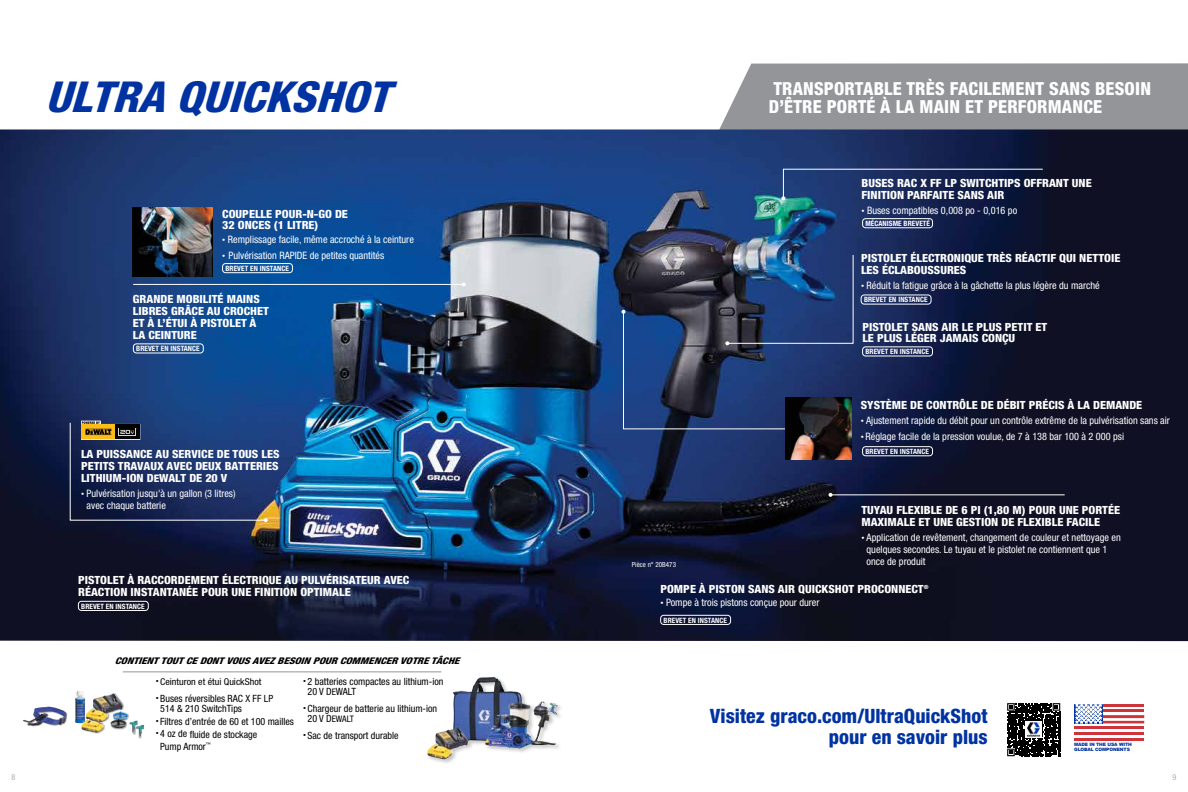
<style>
.page{position:relative;width:1188px;height:792px;background:#fff}
.page>*{position:absolute;margin:0;border:0;box-sizing:border-box;transform-origin:0 0}
.t1{font:italic 800 condensed 42.7px "Helvetica Neue LTW1 G";color:#0033a1;scale:1.07 1}
.t2{font:800 condensed 19.8px/21px "Helvetica Neue LTW1 G";color:#0033a1;text-align:right}
.t3{font:800 condensed 18px/18px "Helvetica Neue LTW1 G";letter-spacing:.01em;color:#fff}
.t4{font:800 condensed 11.3px/12px "Helvetica Neue LTW1 G";color:#fff;scale:1.06 1}
.t5{font:condensed 10.2px/12px "Helvetica Neue LTW1 G";color:#fff}
.t6{font:condensed 10px/10px "Helvetica Neue LTW1 G";color:#000}
.t7{font:condensed 9.4px "Helvetica Neue LTW1 G";color:#000;scale:1.06 1}
.t8{font:italic 800 condensed 9.2px "Helvetica Neue LTW1 G";color:#000;scale:1.16 1}
.t9{font:condensed 9px "Helvetica Neue LTW1 G";letter-spacing:-.01em;color:#000}
.t10{font:300 condensed 8px "Helvetica Neue LTW1 G";color:#939598}
.t11{font:700 condensed 7.3px "Helvetica Neue LTW1 G";letter-spacing:.01em;color:#fff}
.t12{font:condensed 7px "Helvetica Neue LTW1 G";color:#fff}
.t13{font:900 4.5px/5px "Arial";letter-spacing:-.025em;color:#0033a1}
.s1{font-size:6.2px}
.s2{font-size:10.3px}
.s3{font-size:9px}
.s4{font-size:10px}
</style>
<div class="page">
<div style="left:719px;top:63px;width:469px;height:66px;background:#939598"></div>
<img style="left:0;top:129px;width:1188px;height:512px">
<hr style="left:831px;top:494px;width:234px;height:1px;background:#fff">
<svg style="left:829px;top:493px;width:4px;height:4px"></svg>
<hr style="left:133px;top:284px;width:331px;height:1px;background:#fff">
<svg style="left:462px;top:282px;width:4px;height:4px"></svg>
<img style="left:785px;top:430px;width:67px;height:30px">
<img style="left:133px;top:208px;width:80px;height:68px">
<svg style="left:781px;top:168px;width:263px;height:32px;background:#1e305d"></svg>
<svg style="left:69px;top:421px;width:199px;height:101px;background:#223561"></svg>
<img style="left:621px;top:254px;width:233px;height:176px">
<div style="left:136px;top:725px;width:9px;height:14px;background:#000;opacity:.33"></div>
<svg style="left:129px;top:721px;width:15px;height:17px"></svg>
<div style="left:113px;top:711px;width:16px;height:10px;background:#000;opacity:.33"></div>
<img style="left:124px;top:711px;width:4px;height:9px">
<div style="left:111px;top:719px;width:16px;height:10px;background:#000;opacity:.33"></div>
<img style="left:111px;top:719px;width:16px;height:9px">
<img style="left:75px;top:691px;width:10px;height:32px">
<div style="left:85px;top:693px;width:39px;height:31px;background:#000;opacity:.33"></div>
<img style="left:86px;top:693px;width:37px;height:29px">
<div style="left:81px;top:718px;width:24px;height:16px;background:#000;opacity:.33"></div>
<img style="left:81px;top:719px;width:23px;height:14px">
<div style="left:23px;top:706px;width:44px;height:21px;background:#000;opacity:.55"></div>
<svg style="left:34px;top:707px;width:13px;height:6px"></svg>
<hr style="left:123px;top:672px;width:318px;height:1px;background:#939598">
<div style="left:426px;top:676px;width:137px;height:89px;background:#000;opacity:.22"></div>
<img style="left:453px;top:677px;width:40px;height:18px">
<svg style="left:1074px;top:704px;width:71px;height:37px"></svg>
<svg style="left:1007px;top:703px;width:54px;height:54px"></svg>
<svg style="left:1007px;top:703px;width:53px;height:53px;background:#292929"></svg>
<img style="left:1026px;top:722px;width:16px;height:16px">
<div style="left:660px;top:615px;width:71px;height:10px;border:1px solid #fff;border-radius:3px"></div>
<div style="left:862px;top:218px;width:71px;height:10px;border:1px solid #fff;border-radius:3px"></div>
<div style="left:862px;top:446px;width:71px;height:10px;border:1px solid #fff;border-radius:3px"></div>
<div style="left:862px;top:347px;width:71px;height:9px;border:1px solid #fff;border-radius:3px"></div>
<div style="left:861px;top:295px;width:70px;height:9px;border:1px solid #fff;border-radius:3px"></div>
<div style="left:222px;top:263px;width:71px;height:10px;border:1px solid #fff;border-radius:3px"></div>
<div style="left:133px;top:344px;width:71px;height:9px;border:1px solid #fff;border-radius:3px"></div>
<div style="left:78px;top:601px;width:71px;height:10px;border:1px solid #fff;border-radius:3px"></div>
<h1 class="t1" style="left:45px;top:70px;width:323px">ULTRA QUICKSHOT</h1>
<h3 class="t3" style="left:769px;top:80px;width:384px">TRANSPORTABLE TRÈS FACILEMENT SANS BESOIN<br>D’ÊTRE PORTÉ À LA MAIN ET PERFORMANCE</h3>
<p class="t4" style="left:222px;top:208px;width:120px;line-height:11px">COUPELLE POUR-N-GO DE<br>32 ONCES (1 LITRE)</p>
<p class="t5" style="left:222px;top:234px;width:193px"><span class="s1">•</span> Remplissage facile, même accroché à la ceinture</p>
<p class="t5" style="left:222px;top:249px;width:163px"><span class="s1">•</span> Pulvérisation RAPIDE de petites quantités</p>
<p class="t11" style="left:225px;top:264px;width:65px">BREVET EN INSTANCE</p>
<p class="t4" style="left:133px;top:293px;width:130px">GRANDE MOBILITÉ MAINS<br>LIBRES GRÂCE AU CROCHET<br>ET À L’ÉTUI À PISTOLET À<br>LA CEINTURE</p>
<p class="t11" style="left:136px;top:344px;width:65px">BREVET EN INSTANCE</p>
<p class="t4" style="left:81px;top:448px;width:189px;text-align:justify">LA PUISSANCE AU SERVICE DE TOUS LES PETITS TRAVAUX AVEC DEUX BATTERIES LITHIUM-ION D<span class="s2">E</span>WALT DE 20 V</p>
<p class="t5" style="left:87px;top:488px;width:151px;text-indent:-6px"><span class="s1">•</span> Pulvérisation jusqu'à un gallon (3 litres) avec chaque batterie</p>
<p class="t4" style="left:78px;top:574px;width:314px">PISTOLET À RACCORDEMENT ÉLECTRIQUE AU PULVÉRISATEUR AVEC<br>RÉACTION INSTANTANÉE POUR UNE FINITION OPTIMALE</p>
<p class="t11" style="left:81px;top:602px;width:65px">BREVET EN INSTANCE</p>
<p class="t8" style="left:115px;top:656px;width:302px">CONTIENTTOUTCEDONTVOUSAVEZBESOINPOURCOMMENCERVOTRETÂCHE</p>
<p class="t7" style="left:156px;top:677px;width:101px"><sup>•</sup> Ceinturon et étui QuickShot</p>
<p class="t6" style="left:160px;top:694px;width:114px;text-indent:-4px"><sup>•</sup> Buses réversibles RAC X FF LP<br>514 &amp; 210 SwitchTips</p>
<p class="t6" style="left:156px;top:717px;width:140px"><sup>•</sup> Filtres d’entrée de 60 et 100 mailles</p>
<p class="t6" style="left:160px;top:728px;width:99px;line-height:12px;text-indent:-4px"><sup>•</sup> 4 oz de fluide de stockage<br>Pump Armor<sup>™</sup></p>
<p class="t6" style="left:308px;top:677px;width:137px;text-indent:-4px"><sup>•</sup> 2 batteries compactes au lithium-ion<br>20 V D<span class="s3">E</span>WALT</p>
<p class="t6" style="left:303px;top:704px;width:136px"><sup>•</sup> Chargeur de batterie au lithium-ion</p>
<p class="t9" style="left:308px;top:714px;width:48px"><span class="s4">20 V D</span>EWALT</p>
<p class="t6" style="left:303px;top:731px;width:97px"><sup>•</sup> Sac de transport durable</p>
<p class="t4" style="left:861px;top:177px;width:219px">BUSES RAC X FF LP SWITCHTIPS OFFRANT UNE<br>FINITION PARFAITE SANS AIR</p>
<p class="t5" style="left:861px;top:204px;width:157px"><span class="s1">•</span> Buses compatibles 0,008 po - 0,016 po</p>
<p class="t11" style="left:865px;top:219px;width:66px">MÉCANISME BREVETÉ</p>
<p class="t4" style="left:861px;top:252px;width:246px">PISTOLET ÉLECTRONIQUE TRÈS RÉACTIF QUI NETTOIE<br>LES ÉCLABOUSSURES</p>
<p class="t5" style="left:861px;top:279px;width:240px"><span class="s1">•</span> Réduit la fatigue grâce à la gâchette la plus légère du marché</p>
<p class="t11" style="left:864px;top:295px;width:65px">BREVET EN INSTANCE</p>
<p class="t4" style="left:862px;top:321px;width:176px;line-height:11px">PISTOLET SANS AIR LE PLUS PETIT ET<br>LE PLUS LÉGER JAMAIS CONÇU</p>
<p class="t11" style="left:865px;top:347px;width:65px">BREVET EN INSTANCE</p>
<p class="t4" style="left:861px;top:398px;width:267px">SYSTÈME DE CONTRÔLE DE DÉBIT PRÉCIS À LA DEMANDE</p>
<p class="t5" style="left:861px;top:415px;width:311px"><span class="s1">•</span> Ajustement rapide du débit pour un contrôle extrême de la pulvérisation sans air</p>
<p class="t5" style="left:861px;top:430px;width:265px"><span class="s1">•</span> Réglage facile de la pression voulue, de 7 à 138 bar 100 à 2 000 psi</p>
<p class="t12" style="left:632px;top:560px;width:46px">Pièce n° 20B473</p>
<p class="t11" style="left:865px;top:447px;width:65px">BREVET EN INSTANCE</p>
<p class="t4" style="left:861px;top:504px;width:246px">TUYAU FLEXIBLE DE 6 PI (1,80 M) POUR UNE PORTÉE<br>MAXIMALE ET UNE GESTION DE FLEXIBLE FACILE</p>
<p class="t5" style="left:867px;top:532px;width:256px;text-indent:-5px"><span class="s1">•</span> Application de revêtement, changement de couleur et nettoyage en quelques secondes. Le tuyau et le pistolet ne contiennent que 1 once de produit</p>
<p class="t4" style="left:660px;top:583px;width:254px">POMPE À PISTON SANS AIR QUICKSHOT PROCONNECT<sup>®</sup></p>
<p class="t5" style="left:660px;top:597px;width:161px"><span class="s1">•</span> Pompe à trois pistons conçue pour durer</p>
<p class="t11" style="left:664px;top:616px;width:65px">BREVET EN INSTANCE</p>
<h2 class="t2" style="left:710px;top:706px;width:279px">Visitez graco.com/UltraQuickShot pour en savoir plus</h2>
<p class="t13" style="left:1074px;top:741px;width:59px">MADE IN THE USA WITH<br>GLOBAL COMPONENTS</p>
<p class="t10" style="left:12px;top:772px;width:5px">8</p>
<p class="t10" style="left:1173px;top:772px;width:5px">9</p>
</div>
